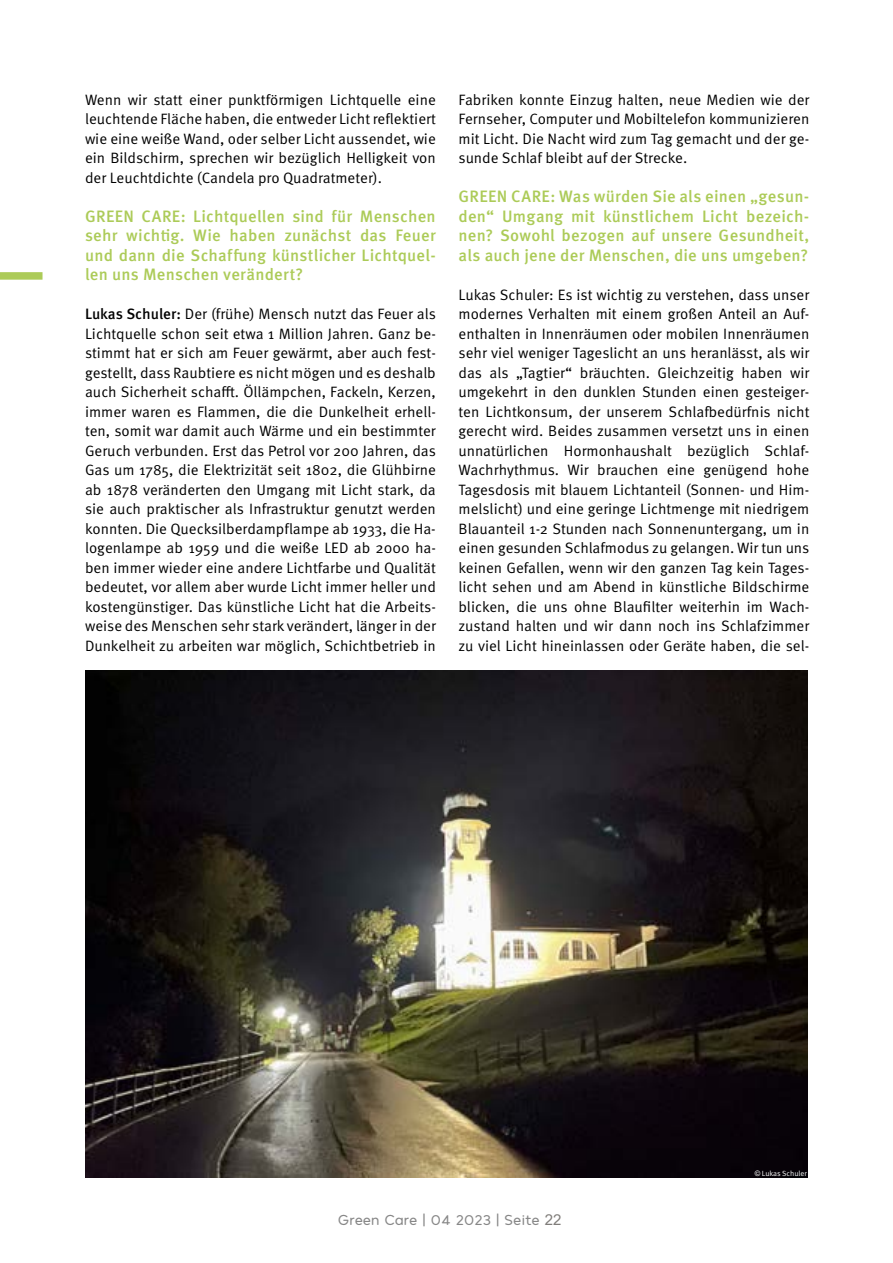
<style>
.page{position:relative;width:893px;height:1263px;background:#fff}
.page>*{position:absolute;margin:0;border:0;box-sizing:border-box;transform-origin:0 0}
.t1{font:500 16.5px/19.5px "Meta Pro";letter-spacing:.01em;color:#accb58;text-align:justify}
.t2{font:15px/19.5px "Meta Pro Norm";color:#000;text-align:justify}
.t3{font:15px "Hank Rnd";color:#878787}
.t4{font:7.5px "Meta Pro Norm";letter-spacing:-.005em;color:#fff}
.s1{font-family:"Meta Pro";font-weight:500}
.s2{font-family:"Arial"}
.s3{font-family:"Arial";color:#807d7a}
</style>
<div class="page">
<div style="left:0;top:272px;width:43px;height:8px;background:#accb58"></div>
<img style="left:85px;top:670px;width:723px;height:508px">
<p class="t2" style="left:85px;top:89px;width:352px">Wenn wir statt einer punktförmigen Lichtquelle eine leuchtende Fläche haben, die entweder Licht reflektiert wie eine weiße Wand, oder selber Licht aussendet, wie ein Bildschirm, sprechen wir bezüglich Helligkeit von der Leuchtdichte (Candela pro Quadratmeter).</p>
<p class="t1" style="left:85px;top:205px;width:352px">GREEN CARE: Lichtquellen sind für Menschen sehr wichtig. Wie haben zunächst das Feuer und dann die Schaffung künstlicher Lichtquel&shy;len uns Menschen verändert?</p>
<p class="t2" style="left:85px;top:303px;width:352px"><span class="s1">Lukas Schuler:</span> Der (frühe) Mensch nutzt das Feuer als Lichtquelle schon seit etwa 1 Million Jahren. Ganz be&shy;stimmt hat er sich am Feuer gewärmt, aber auch fest&shy;gestellt, dass Raubtiere es nicht mögen und es deshalb auch Sicherheit schafft. Öllämpchen, Fackeln, Kerzen, immer waren es Flammen, die die Dunkelheit erhell&shy;ten, somit war damit auch Wärme und ein bestimmter Geruch verbunden. Erst das Petrol vor 200 Jahren, das Gas um 1785, die Elektrizität seit 1802, die Glühbirne ab 1878 veränderten den Umgang mit Licht stark, da sie auch praktischer als Infrastruktur genutzt werden konnten. Die Quecksilberdampflampe ab 1933, die Ha&shy;logenlampe ab 1959 und die weiße LED ab 2000 ha&shy;ben immer wieder eine andere Lichtfarbe und Qualität bedeutet, vor allem aber wurde Licht immer heller und kostengünstiger. Das künstliche Licht hat die Arbeits&shy;weise des Menschen sehr stark verändert, länger in der Dunkelheit zu arbeiten war möglich, Schichtbetrieb in</p>
<p class="t2" style="left:459px;top:89px;width:352px">Fabriken konnte Einzug halten, neue Medien wie der Fernseher, Computer und Mobiltelefon kommunizieren mit Licht. Die Nacht wird zum Tag gemacht und der ge&shy;sunde Schlaf bleibt auf der Strecke.</p>
<p class="t1" style="left:459px;top:186px;width:352px">GREEN CARE: Was würden Sie als einen „gesun&shy;den“ Umgang mit künstlichem Licht bezeich&shy;nen? Sowohl bezogen auf unsere Gesundheit, als auch jene der Menschen, die uns umgeben?</p>
<p class="t2" style="left:459px;top:284px;width:352px">Lukas Schuler: Es ist wichtig zu verstehen, dass unser modernes Verhalten mit einem großen Anteil an Auf&shy;enthalten in Innenräumen oder mobilen Innenräumen sehr viel weniger Tageslicht an uns heranlässt, als wir das als „Tagtier“ bräuchten. Gleichzeitig haben wir umgekehrt in den dunklen Stunden einen gesteiger&shy;ten Lichtkonsum, der unserem Schlafbedürfnis nicht gerecht wird. Beides zusammen versetzt uns in einen unnatürlichen Hormonhaushalt bezüglich Schlaf-Wachrhythmus. Wir brauchen eine genügend hohe Tagesdosis mit blauem Lichtanteil (Sonnen- und Him&shy;melslicht) und eine geringe Lichtmenge mit niedrigem Blauanteil 1-2 Stunden nach Sonnenuntergang, um in einen gesunden Schlafmodus zu gelangen. Wir tun uns keinen Gefallen, wenn wir den ganzen Tag kein Tages&shy;licht sehen und am Abend in künstliche Bildschirme blicken, die uns ohne Blaufilter weiterhin im Wach&shy;zustand halten und wir dann noch ins Schlafzimmer zu viel Licht hineinlassen oder Geräte haben, die sel-</p>
<p class="t4" style="left:755px;top:1167px;width:54px"><span class="s2">©</span> Lukas Schuler</p>
<p class="t3" style="left:338px;top:1210px;width:225px">Green Care | 04 2023 | Seite <span class="s3">22</span></p>
</div>
